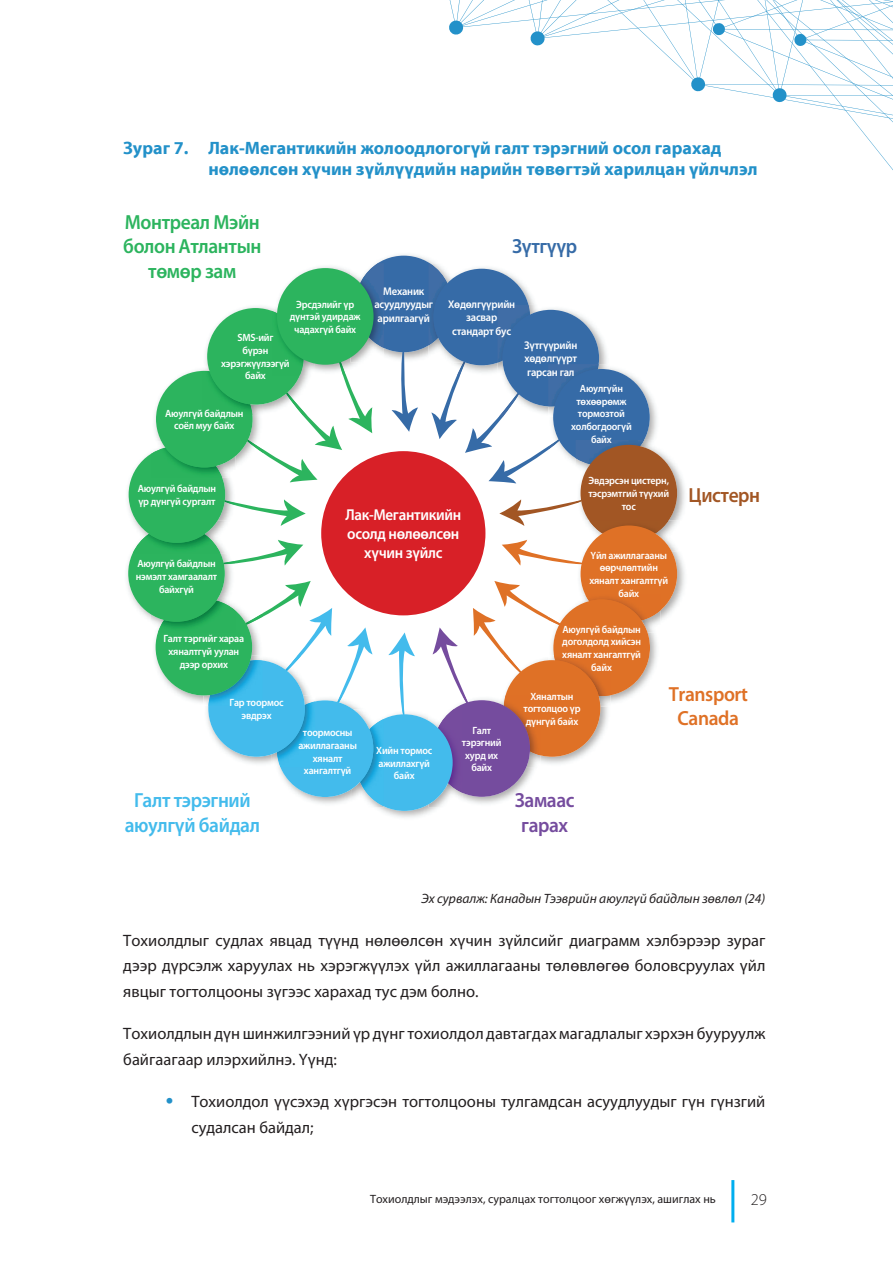
<style>
.page{position:relative;width:893px;height:1263px;background:#fff}
.page>*{position:absolute;margin:0;border:0;box-sizing:border-box;transform-origin:0 0}
.t1{font:600 20.4px/24.6px "Myriad Pro";letter-spacing:-.02em;color:#2cb45e;text-align:center;scale:.95 1}
.t2{font:600 20.4px/24.6px "Myriad Pro";letter-spacing:-.02em;color:#43bbec;text-align:center;scale:.95 1}
.t3{font:600 20.4px/24.6px "Myriad Pro";letter-spacing:-.02em;color:#df7126;text-align:center;scale:.95 1}
.t4{font:600 20.4px/24.6px "Myriad Pro";letter-spacing:-.02em;color:#754c9e;text-align:center;scale:.95 1}
.t5{font:600 20.4px "Myriad Pro";letter-spacing:-.02em;color:#366ba7;scale:.95 1}
.t6{font:600 20.4px "Myriad Pro";letter-spacing:-.02em;color:#a25624;scale:.95 1}
.t7{font:700 18px/21.6px "Zazaa Myriad Pro";color:#2391c9}
.t8{font:16.5px/25.5px "Myriad Pro";color:#231f20}
.t9{font:300 16.5px "Myriad Pro";color:#231f20}
.t10{font:600 15.75px/18.9px "Myriad Pro";letter-spacing:-.02em;color:#fff;text-align:center;scale:.95 1}
.t11{font:italic 13.5px "Myriad Pro";color:#231f20}
.t12{font:12px "Myriad Pro";color:#231f20}
.t13{font:600 11.25px/13.4px "Myriad Pro";letter-spacing:-.02em;color:#fff;text-align:center;scale:.95 1}
.t14{font:600 10.5px/12.6px "Myriad Pro";letter-spacing:-.02em;color:#fff;text-align:center;scale:.95 1}
.s1{font-weight:600;font-size:24px;color:#2391c9}
</style>
<div class="page">
<hr style="left:731px;top:1180px;width:3px;height:42px;background:#00aeef">
<svg style="left:449px;top:0;width:444px;height:170px"></svg>
<div style="left:321px;top:451px;width:164px;height:164px;background:#d82027;border-radius:50%"></div>
<img style="left:378px;top:254px;width:58px;height:105px">
<div style="left:355px;top:256px;width:97px;height:96px;background:#366ba7;border-radius:50%"></div>
<svg style="left:263px;top:375px;width:109px;height:107px"></svg>
<svg style="left:392px;top:350px;width:26px;height:82px"></svg>
<img style="left:462px;top:267px;width:73px;height:38px">
<img style="left:429px;top:272px;width:33px;height:87px">
<img style="left:429px;top:264px;width:18px;height:81px">
<div style="left:433px;top:269px;width:97px;height:96px;background:#366ba7;border-radius:50%"></div>
<img style="left:540px;top:308px;width:67px;height:56px">
<img style="left:530px;top:305px;width:10px;height:9px">
<div style="left:502px;top:310px;width:97px;height:96px;background:#366ba7;border-radius:50%"></div>
<img style="left:609px;top:368px;width:48px;height:72px">
<svg style="left:599px;top:364px;width:10px;height:6px"></svg>
<img style="left:561px;top:445px;width:15px;height:18px">
<svg style="left:431px;top:358px;width:130px;height:125px"></svg>
<img style="left:548px;top:364px;width:51px;height:42px">
<div style="left:553px;top:369px;width:97px;height:97px;background:#366ba7;border-radius:50%"></div>
<img style="left:579px;top:452px;width:106px;height:69px">
<svg style="left:499px;top:499px;width:84px;height:27px"></svg>
<img style="left:576px;top:440px;width:84px;height:36px">
<img style="left:576px;top:440px;width:68px;height:24px">
<div style="left:580px;top:445px;width:97px;height:96px;background:#a25624;border-radius:50%"></div>
<img style="left:660px;top:552px;width:25px;height:69px">
<img style="left:656px;top:521px;width:22px;height:31px">
<img style="left:580px;top:552px;width:6px;height:42px">
<svg style="left:502px;top:540px;width:83px;height:25px"></svg>
<img style="left:576px;top:521px;width:26px;height:31px">
<img style="left:589px;top:521px;width:80px;height:12px">
<div style="left:581px;top:525px;width:96px;height:97px;background:#df7126;border-radius:50%"></div>
<img style="left:611px;top:632px;width:46px;height:71px">
<img style="left:578px;top:594px;width:82px;height:38px">
<img style="left:585px;top:594px;width:75px;height:26px">
<div style="left:553px;top:599px;width:97px;height:97px;background:#df7126;border-radius:50%"></div>
<img style="left:540px;top:706px;width:68px;height:58px">
<svg style="left:599px;top:696px;width:12px;height:10px"></svg>
<img style="left:566px;top:660px;width:45px;height:36px">
<div style="left:504px;top:660px;width:96px;height:97px;background:#df7126;border-radius:50%"></div>
<svg style="left:433px;top:581px;width:133px;height:125px"></svg>
<img style="left:463px;top:767px;width:71px;height:37px">
<img style="left:499px;top:695px;width:41px;height:72px">
<img style="left:504px;top:695px;width:36px;height:60px">
<div style="left:433px;top:700px;width:97px;height:97px;background:#754c9e;border-radius:50%"></div>
<img style="left:385px;top:713px;width:44px;height:7px">
<svg style="left:388px;top:632px;width:27px;height:85px"></svg>
<img style="left:429px;top:719px;width:9px;height:8px">
<img style="left:376px;top:805px;width:62px;height:13px">
<img style="left:429px;top:793px;width:34px;height:14px">
<img style="left:438px;top:709px;width:24px;height:84px">
<div style="left:356px;top:714px;width:97px;height:97px;background:#43bbec;border-radius:50%"></div>
<img style="left:278px;top:707px;width:81px;height:97px">
<img style="left:351px;top:709px;width:33px;height:98px">
<img style="left:360px;top:719px;width:24px;height:87px">
<div style="left:277px;top:700px;width:96px;height:97px;background:#43bbec;border-radius:50%"></div>
<svg style="left:263px;top:581px;width:109px;height:126px"></svg>
<img style="left:206px;top:706px;width:66px;height:58px">
<img style="left:277px;top:701px;width:38px;height:66px">
<div style="left:208px;top:660px;width:97px;height:97px;background:#43bbec;border-radius:50%"></div>
<img style="left:235px;top:606px;width:25px;height:49px">
<img style="left:246px;top:613px;width:17px;height:12px">
<img style="left:154px;top:632px;width:49px;height:71px">
<img style="left:203px;top:655px;width:60px;height:51px">
<img style="left:208px;top:660px;width:55px;height:46px">
<div style="left:156px;top:599px;width:96px;height:96px;background:#2cb45e;border-radius:50%"></div>
<img style="left:127px;top:554px;width:24px;height:66px">
<img style="left:221px;top:565px;width:11px;height:29px">
<svg style="left:221px;top:540px;width:82px;height:25px"></svg>
<img style="left:217px;top:594px;width:12px;height:6px">
<img style="left:158px;top:600px;width:77px;height:32px">
<div style="left:128px;top:525px;width:97px;height:97px;background:#2cb45e;border-radius:50%"></div>
<img style="left:127px;top:453px;width:109px;height:100px">
<svg style="left:222px;top:499px;width:84px;height:27px"></svg>
<img style="left:127px;top:520px;width:108px;height:33px">
<img style="left:133px;top:534px;width:87px;height:19px">
<div style="left:129px;top:446px;width:96px;height:97px;background:#2cb45e;border-radius:50%"></div>
<img style="left:154px;top:370px;width:48px;height:71px">
<img style="left:159px;top:441px;width:6px;height:7px">
<img style="left:236px;top:415px;width:24px;height:50px">
<img style="left:247px;top:440px;width:16px;height:13px">
<img style="left:222px;top:456px;width:14px;height:22px">
<img style="left:151px;top:448px;width:71px;height:29px">
<div style="left:156px;top:371px;width:97px;height:96px;background:#2cb45e;border-radius:50%"></div>
<img style="left:205px;top:306px;width:109px;height:109px">
<img style="left:286px;top:393px;width:21px;height:22px">
<img style="left:202px;top:366px;width:61px;height:49px">
<img style="left:202px;top:371px;width:50px;height:44px">
<div style="left:207px;top:308px;width:97px;height:97px;background:#2cb45e;border-radius:50%"></div>
<img style="left:278px;top:266px;width:79px;height:106px">
<img style="left:351px;top:266px;width:33px;height:97px">
<img style="left:355px;top:263px;width:29px;height:85px">
<img style="left:338px;top:361px;width:8px;height:14px">
<img style="left:272px;top:303px;width:42px;height:72px">
<img style="left:272px;top:311px;width:32px;height:64px">
<div style="left:277px;top:268px;width:97px;height:97px;background:#2cb45e;border-radius:50%"></div>
<h2 class="t7" style="left:208px;top:136px;width:551px;text-indent:-85px">Зураг 7. Лак-Мегантикийн жолоодлогогүй галт тэрэгний осол гарахад нөлөөлсөн хүчин зүйлүүдийн нарийн төвөгтэй харилцан үйлчлэл</h2>
<h1 class="t1" style="left:123px;top:210px;width:147px">Монтреал Мэйн болон Атлантын төмөр зам</h1>
<h1 class="t5" style="left:512px;top:235px;width:70px">Зүтгүүр</h1>
<p class="t14" style="left:290px;top:298px;width:76px">Эрсдэлийг үр дүнтэй удирдаж чадахгүй байх</p>
<p class="t14" style="left:221px;top:332px;width:74px">SMS-ийг<br>бүрэн хэрэгжүүлээгүй байх</p>
<p class="t14" style="left:165px;top:407px;width:84px">Аюулгүй байдлын соёл муу байх</p>
<p class="t13" style="left:374px;top:284px;width:63px">Mеханик асуудлуудыг арилгаагүй</p>
<p class="t13" style="left:448px;top:298px;width:72px">Хөдөлгүүрийн засвар стандарт бус</p>
<p class="t14" style="left:138px;top:482px;width:84px;text-align:left">Аюулгүй байдлын үр дүнгүй сургалт</p>
<p class="t14" style="left:136px;top:558px;width:87px">Аюулгүй байдлын нэмэлт хамгаалалт байхгүй</p>
<h3 class="t10" style="left:345px;top:506px;width:124px">Лак-Мегантикийн осолд нөлөөлсөн хүчин зүйлс</h3>
<p class="t14" style="left:164px;top:633px;width:86px">Галт тэргийг хараа хяналтгүй уулан дээр орхих</p>
<p class="t14" style="left:230px;top:696px;width:58px">Гар тоормос эвдрэх</p>
<p class="t14" style="left:298px;top:727px;width:63px">тоормосны ажиллагааны хяналт хангалтгүй</p>
<p class="t14" style="left:376px;top:744px;width:60px">Хийн тормос ажиллахгүй байх</p>
<p class="t14" style="left:462px;top:724px;width:43px">Галт тэрэгний хурд их байх</p>
<p class="t13" style="left:524px;top:339px;width:57px;text-align:justify">Зүтгүүрийн хөдөлгүүрт гарсан гал</p>
<p class="t14" style="left:571px;top:382px;width:65px">Аюулгүйн төхөөрөмж тормозтой холбогдоогүй байх</p>
<p class="t14" style="left:588px;top:475px;width:87px">Эвдэрсэн цистерн, тэсрэмтгий түүхий тос</p>
<h1 class="t6" style="left:689px;top:484px;width:77px">Цистерн</h1>
<p class="t14" style="left:589px;top:549px;width:84px">Үйл ажиллагааны өөрчлөлтийн хяналт хангалтгүй байх</p>
<p class="t14" style="left:562px;top:623px;width:84px">Аюулгүй байдлын доголдолд хийсэн хяналт хангалтгүй байх</p>
<p class="t14" style="left:523px;top:690px;width:62px">Хяналтын тогтолцоо үр дүнгүй байх</p>
<h1 class="t3" style="left:669px;top:682px;width:85px">Transport<br>Canada</h1>
<h1 class="t2" style="left:125px;top:788px;width:144px">Галт тэрэгний аюулгүй байдал</h1>
<h1 class="t4" style="left:515px;top:788px;width:64px">Замаас гарах</h1>
<p class="t11" style="left:422px;top:891px;width:345px">Эх сурвалж: Канадын Тээврийн аюулгүй байдлын зөвлөл (24)</p>
<h3 class="t8" style="left:123px;top:928px;width:644px;text-align:justify">Тохиолдлыг судлах явцад түүнд нөлөөлсөн хүчин зүйлсийг диаграмм хэлбэрээр зураг дээр дүрсэлж харуулах нь хэрэгжүүлэх үйл ажиллагааны төлөвлөгөө боловсруулах үйл явцыг тогтолцооны зүгээс харахад тус дэм болно.</h3>
<h3 class="t8" style="left:123px;top:1021px;width:644px">Тохиолдлын дүн шинжилгээний үр дүнг тохиолдол давтагдах магадлалыг хэрхэн бууруулж байгаагаар илэрхийлнэ. Үүнд:</h3>
<h3 class="t8" style="left:191px;top:1089px;width:576px;text-indent:-26px"><span class="s1">•</span> Тохиолдол үүсэхэд хүргэсэн тогтолцооны тулгамдсан асуудлуудыг гүн гүнзгий судалсан байдал;</h3>
<p class="t12" style="left:370px;top:1193px;width:347px">Тохиолдлыг мэдээлэх, суралцах тогтолцоог хөгжүүлэх, ашиглах нь</p>
<h3 class="t9" style="left:751px;top:1190px;width:18px">29</h3>
</div>
